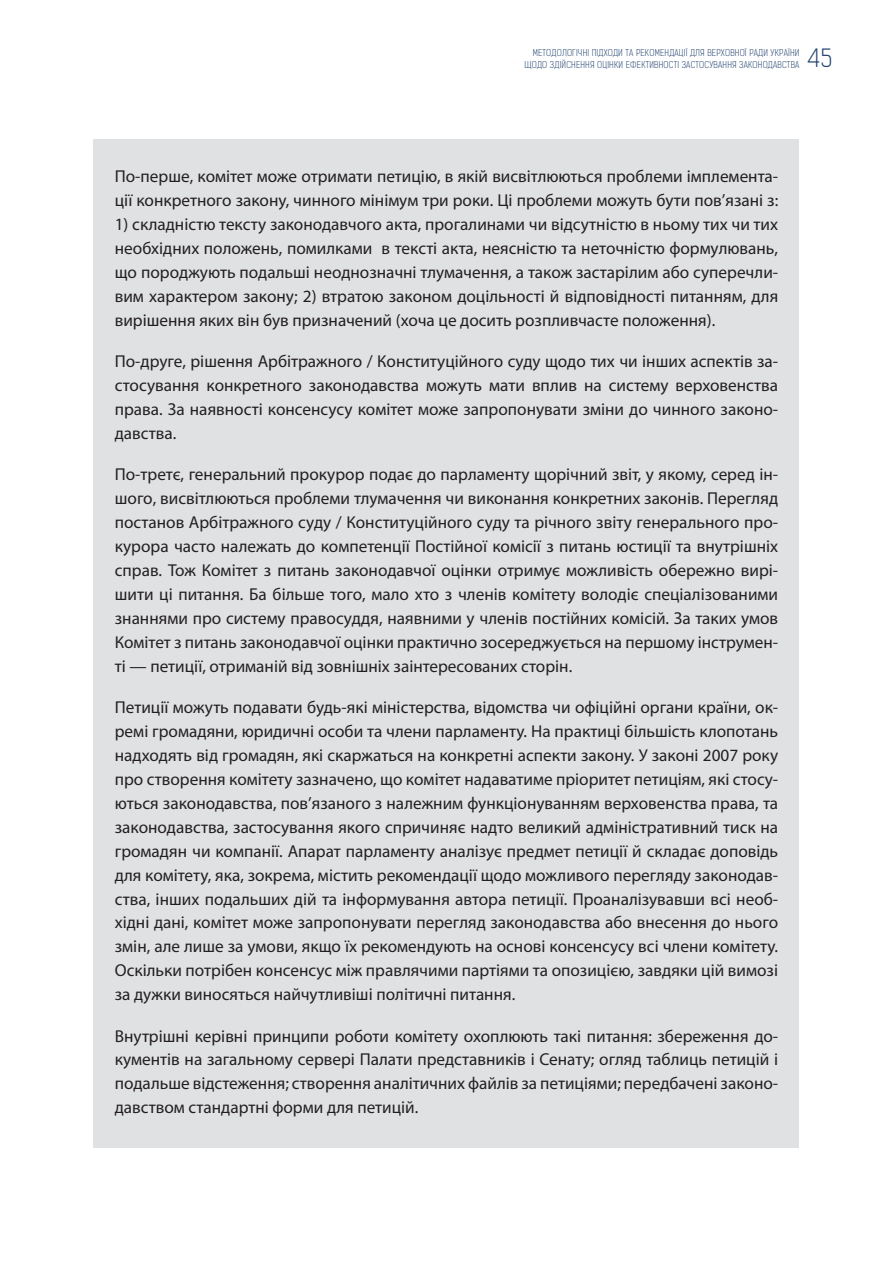
<style>
.page{position:relative;width:893px;height:1263px;background:#fff}
.page>*{position:absolute;margin:0;border:0;box-sizing:border-box;transform-origin:0 0}
.t1{font:24px "Kelson Sans Light RU";color:#20426e}
.t2{font:17.25px/24px "Myriad Pro";color:#231f20;text-align:justify}
.t3{font:9px/12px "Kelson Sans Light RU";letter-spacing:.02em;color:#20426e;text-align:right}
</style>
<div class="page">
<div style="left:94px;top:139px;width:705px;height:221px;background:#e0e1e3"></div>
<div style="left:94px;top:324px;width:705px;height:149px;background:#e0e1e3"></div>
<div style="left:94px;top:437px;width:705px;height:269px;background:#e0e1e3"></div>
<div style="left:94px;top:670px;width:705px;height:365px;background:#e0e1e3"></div>
<div style="left:94px;top:999px;width:705px;height:149px;background:#e0e1e3"></div>
<p class="t3" style="left:524px;top:46px;width:276px">МЕТОДОЛОГІЧНІ ПІДХОДИ ТА РЕКОМЕНДАЦІЇ ДЛЯ ВЕРХОВНОЇ РАДИ УКРАЇНИ<br>ЩОДО ЗДІЙСНЕННЯ ОЦІНКИ ЕФЕКТИВНОСТІ ЗАСТОСУВАННЯ ЗАКОНОДАВСТВА</p>
<h1 class="t1" style="left:808px;top:44px;width:26px">45</h1>
<p class="t2" style="left:115px;top:163px;width:665px">По-перше, комітет може отримати петицію, в якій висвітлюються проблеми імплемента&shy;ції конкретного закону, чинного мінімум три роки. Ці проблеми можуть бути пов’язані з:</p>
<p class="t2" style="left:115px;top:211px;width:665px">1) складністю тексту законодавчого акта, прогалинами чи відсутністю в ньому тих чи тих необхідних положень, помилками в тексті акта, неясністю та неточністю формулювань, що породжують подальші неоднозначні тлумачення, а також застарілим або суперечли&shy;вим характером закону; 2) втратою законом доцільності й відповідності питанням, для вирішення яких він був призначений (хоча це досить розпливчасте положення).</p>
<p class="t2" style="left:115px;top:348px;width:665px">По-друге, рішення Арбітражного / Конституційного суду щодо тих чи інших аспектів за&shy;стосування конкретного законодавства можуть мати вплив на систему верховенства права. За наявності консенсусу комітет може запропонувати зміни до чинного законо&shy;давства.</p>
<p class="t2" style="left:115px;top:461px;width:665px">По-третє, генеральний прокурор подає до парламенту щорічний звіт, у якому, серед ін&shy;шого, висвітлюються проблеми тлумачення чи виконання конкретних законів. Перегляд постанов Арбітражного суду / Конституційного суду та річного звіту генерального про&shy;курора часто належать до компетенції Постійної комісії з питань юстиції та внутрішніх справ. Тож Комітет з питань законодавчої оцінки отримує можливість обережно вирі&shy;шити ці питання. Ба більше того, мало хто з членів комітету володіє спеціалізованими знаннями про систему правосуддя, наявними у членів постійних комісій. За таких умов Комітет з питань законодавчої оцінки практично зосереджується на першому інструмен&shy;ті — петиції, отриманій від зовнішніх заінтересованих сторін.</p>
<p class="t2" style="left:115px;top:694px;width:665px">Петиції можуть подавати будь-які міністерства, відомства чи офіційні органи країни, ок&shy;ремі громадяни, юридичні особи та члени парламенту. На практиці більшість клопотань надходять від громадян, які скаржаться на конкретні аспекти закону. У законі 2007 року про створення комітету зазначено, що комітет надаватиме пріоритет петиціям, які стосу&shy;ються законодавства, пов’язаного з належним функціонуванням верховенства права, та законодавства, застосування якого спричиняє надто великий адміністративний тиск на громадян чи компанії. Апарат парламенту аналізує предмет петиції й складає доповідь для комітету, яка, зокрема, містить рекомендації щодо можливого перегляду законодав&shy;ства, інших подальших дій та інформування автора петиції. Проаналізувавши всі необ&shy;хідні дані, комітет може запропонувати перегляд законодавства або внесення до нього змін, але лише за умови, якщо їх рекомендують на основі консенсусу всі члени комітету.<br>Оскільки потрібен консенсус між правлячими партіями та опозицією, завдяки цій вимозі за дужки виносяться найчутливіші політичні питання.</p>
<p class="t2" style="left:115px;top:1023px;width:665px">Внутрішні керівні принципи роботи комітету охоплюють такі питання: збереження до&shy;кументів на загальному сервері Палати представників і Сенату; огляд таблиць петицій і подальше відстеження; створення аналітичних файлів за петиціями; передбачені законо&shy;давством стандартні форми для петицій.</p>
</div>
